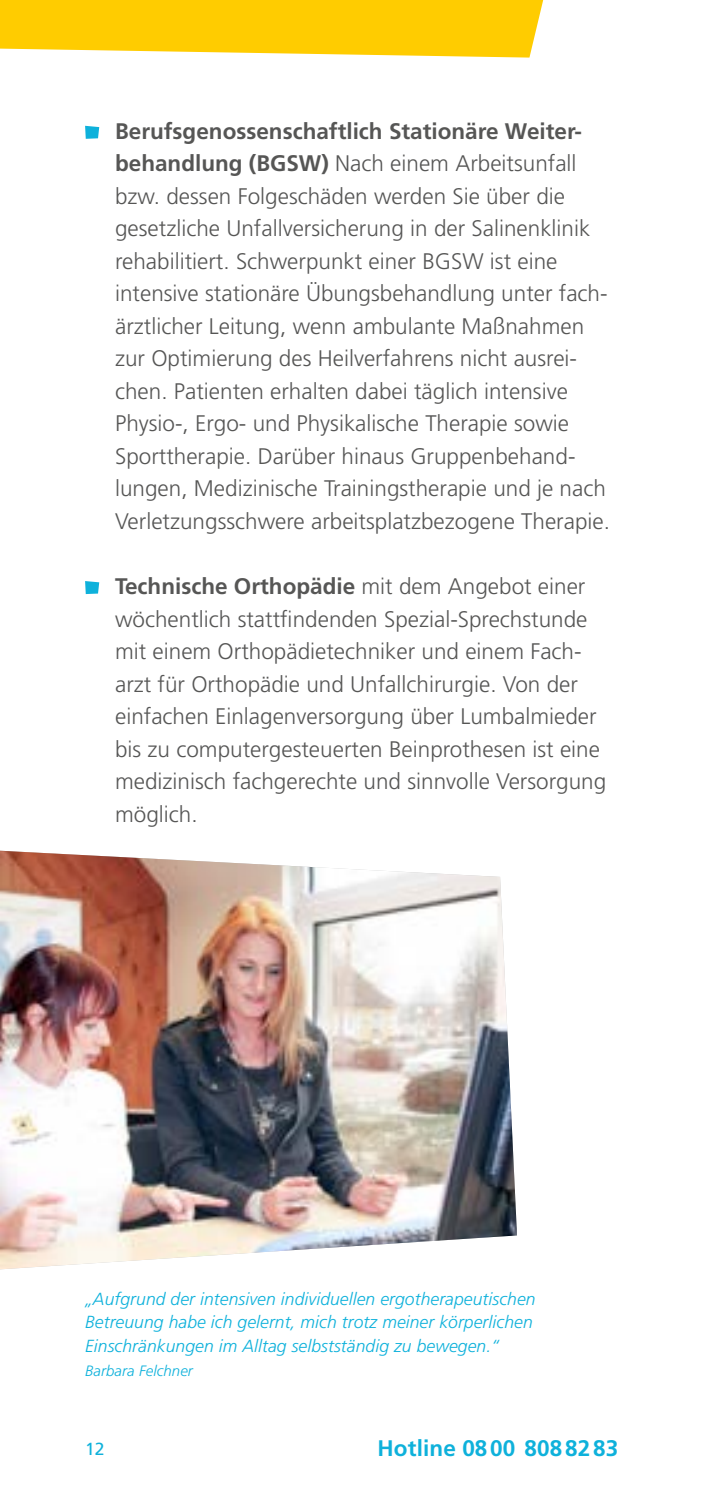
<style>
.page{position:relative;width:702px;height:1489px;background:#fff}
.page>*{position:absolute;margin:0;border:0;box-sizing:border-box;transform-origin:0 0}
.t1{font:300 22.5px/32.5px "Frutiger";color:#565655}
.t2{font:700 22.5px "Frutiger";letter-spacing:.005em;color:#0eb1db}
.t3{font:italic 300 17.5px/23.8px "Frutiger";letter-spacing:.005em;color:#0eb1db}
.t4{font:17.5px "Frutiger";color:#0eb1db}
.t5{font:italic 300 15px "Frutiger";letter-spacing:.005em;color:#0eb1db}
.s1{font-weight:700}
</style>
<div class="page">
<svg style="left:0;top:0;width:543px;height:58px;background:#ffd018"></svg>
<img style="left:0;top:850px;width:517px;height:419px">
<svg style="left:85px;top:126px;width:14px;height:13px"></svg>
<svg style="left:85px;top:581px;width:14px;height:13px"></svg>
<p class="t1" style="left:115px;top:115px;width:496px"><span class="s1">Berufsgenossenschaftlich Stationäre Weiter&shy;behandlung (BGSW)</span> Nach einem Arbeitsunfall bzw. dessen Folgeschäden werden Sie über die gesetzliche Unfallversicherung in der Salinenklinik rehabilitiert. Schwerpunkt einer BGSW ist eine intensive stationäre Übungsbehandlung unter fach&shy;ärztlicher Leitung, wenn ambulante Maßnahmen zur Optimierung des Heilverfahrens nicht ausrei&shy;chen. Patienten erhalten dabei täglich intensive Physio-, Ergo- und Physikalische Therapie sowie Sporttherapie. Darüber hinaus Gruppenbehand&shy;lungen, Medizinische Trainingstherapie und je nach Verletzungsschwere arbeitsplatzbezogene Therapie.</p>
<p class="t1" style="left:115px;top:570px;width:492px"><span class="s1">Technische Orthopädie</span> mit dem Angebot einer wöchentlich stattfindenden Spezial-Sprechstunde mit einem Orthopädietechniker und einem Fach&shy;arzt für Orthopädie und Unfallchirurgie. Von der einfachen Einlagenversorgung über Lumbalmieder bis zu computergesteuerten Beinprothesen ist eine medizinisch fachgerechte und sinnvolle Versorgung möglich.</p>
<p class="t3" style="left:85px;top:1286px;width:452px">„Aufgrund der intensiven individuellen ergotherapeutischen<br>Betreuung habe ich gelernt, mich trotz meiner körperlichen<br>Einschränkungen im Alltag selbstständig zu bewegen.“</p>
<p class="t5" style="left:85px;top:1361px;width:109px">Barbara Felchner</p>
<p class="t4" style="left:85px;top:1438px;width:21px">12</p>
<p class="t2" style="left:377px;top:1434px;width:242px">Hotline 0800 8088283</p>
</div>
